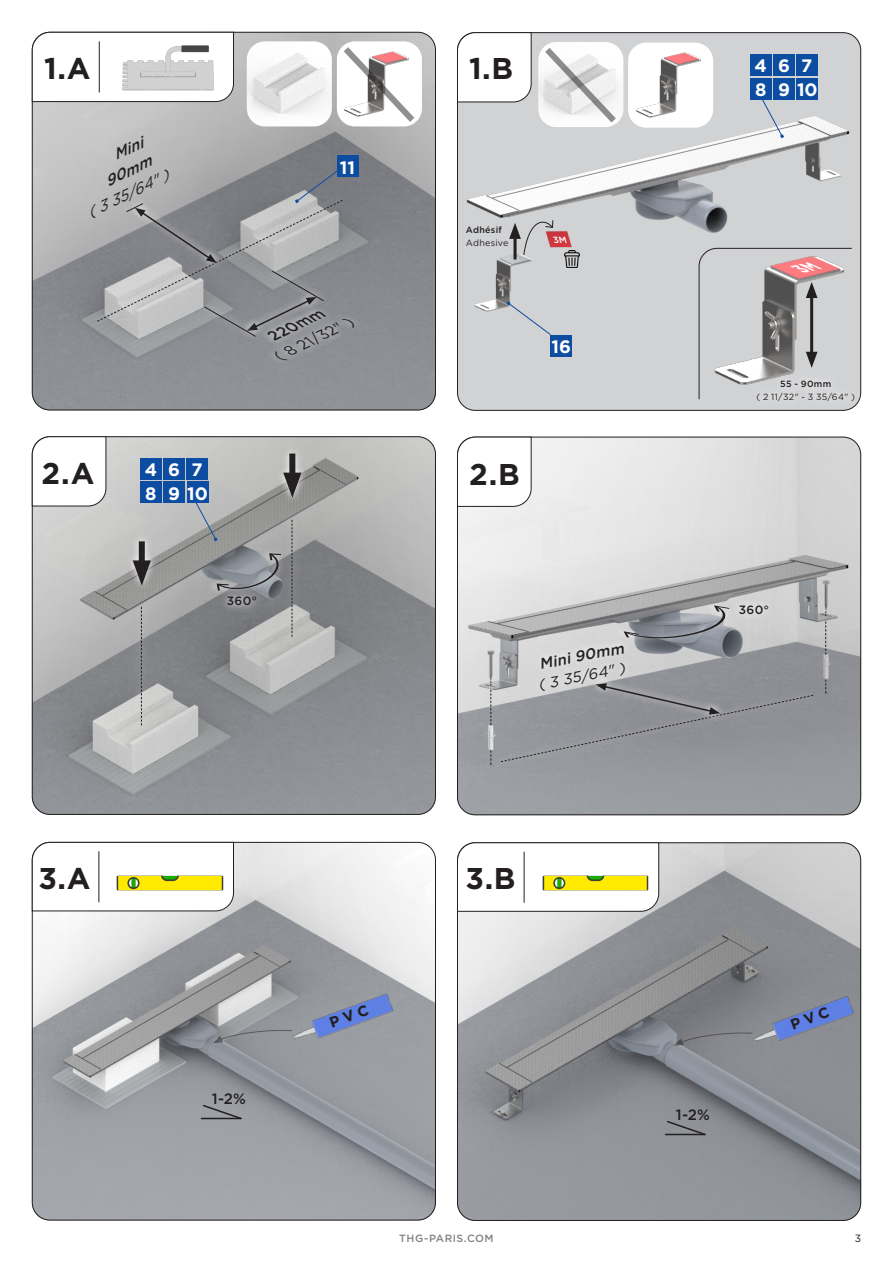
<style>
.page{position:relative;width:893px;height:1263px;background:#fff}
.page>*{position:absolute;margin:0;border:0;box-sizing:border-box;transform-origin:0 0}
.Titre_EN{font:700 30px "Gotham";color:#231f20}
.t1{font:700 18px "Gotham";color:#fff}
.Titre_EN-2{font:italic 15px "Gotham";color:#231f20}
.Titre_EN-3{font:italic 500 15px "Gotham";color:#231f20}
.Titre_EN-4{font:500 15px "Gotham";color:#231f20}
.Titre_EN-5{font:500 12px "Gotham";letter-spacing:.02em;color:#231f20}
.t2{font:500 10.5px "Gotham";letter-spacing:.045em;color:#808285}
.t3{font:10.5px "Gotham";color:#231f20}
.Titre_EN-6{font:9px "Gotham";letter-spacing:.025em;color:#231f20}
.Titre_EN-7{font:500 9px "Gotham";letter-spacing:.03em;color:#231f20}
.Titre_EN-8{font:italic 500 9px "Gotham";color:#fff}
</style>
<div class="page">
<img style="left:32px;top:32px;width:404px;height:378px">
<img style="left:32px;top:437px;width:404px;height:378px">
<img style="left:32px;top:842px;width:404px;height:378px">
<div style="left:133px;top:600px;width:17px;height:132px;background:#cacac8"></div>
<hr style="left:201px;top:1118px;width:40px;height:1px;background:#231f20">
<svg style="left:202px;top:1104px;width:41px;height:16px"></svg>
<svg style="left:32px;top:32px;width:202px;height:70px"></svg>
<hr style="left:99px;top:41px;width:1px;height:51px;background:#231f20">
<img style="left:117px;top:39px;width:106px;height:58px">
<svg style="left:32px;top:842px;width:202px;height:70px"></svg>
<hr style="left:99px;top:851px;width:1px;height:51px;background:#231f20">
<img style="left:117px;top:848px;width:106px;height:42px">
<div style="left:337px;top:156px;width:21px;height:21px;background:#0d4da1"></div>
<svg style="left:88px;top:169px;width:282px;height:200px;background:#97999c"></svg>
<svg style="left:32px;top:436px;width:288px;height:289px;background:#a4a6aa"></svg>
<svg style="left:220px;top:589px;width:44px;height:24px"></svg>
<svg style="left:74px;top:955px;width:190px;height:115px;background:#a3a4a7"></svg>
<img style="left:264px;top:940px;width:157px;height:156px">
<img style="left:457px;top:32px;width:404px;height:379px">
<img style="left:457px;top:437px;width:404px;height:378px">
<img style="left:457px;top:843px;width:404px;height:378px">
<svg style="left:457px;top:436px;width:75px;height:71px"></svg>
<svg style="left:457px;top:842px;width:202px;height:70px"></svg>
<hr style="left:524px;top:852px;width:1px;height:51px;background:#231f20">
<img style="left:542px;top:848px;width:106px;height:42px">
<hr style="left:514px;top:233px;width:3px;height:26px;background:#231f20">
<svg style="left:509px;top:219px;width:45px;height:37px;background:#bab2b4"></svg>
<img style="left:699px;top:235px;width:163px;height:170px">
<div style="left:750px;top:373px;width:111px;height:35px;background:#d2d3d5"></div>
<hr style="left:665px;top:1134px;width:40px;height:1px;background:#231f20">
<svg style="left:666px;top:1120px;width:41px;height:16px"></svg>
<img style="left:724px;top:943px;width:138px;height:156px">
<svg style="left:499px;top:939px;width:254px;height:144px;background:#8f9194"></svg>
<div style="left:796px;top:55px;width:21px;height:21px;background:#0d4da1"></div>
<div style="left:797px;top:78px;width:21px;height:21px;background:#0d4da1"></div>
<div style="left:551px;top:335px;width:21px;height:21px;background:#0d4da1"></div>
<svg style="left:506px;top:301px;width:45px;height:35px;background:#c8ccd1"></svg>
<svg style="left:487px;top:561px;width:339px;height:210px;background:#a9aaad"></svg>
<img style="left:337px;top:41px;width:85px;height:85px">
<svg style="left:342px;top:46px;width:74px;height:77px"></svg>
<svg style="left:457px;top:32px;width:346px;height:179px"></svg>
<img style="left:247px;top:41px;width:85px;height:85px">
<img style="left:628px;top:43px;width:85px;height:85px">
<img style="left:563px;top:251px;width:17px;height:17px">
<svg style="left:329px;top:1004px;width:40px;height:23px"></svg>
<svg style="left:790px;top:1007px;width:40px;height:23px"></svg>
<svg style="left:699px;top:248px;width:153px;height:151px;background:#bfbbbd"></svg>
<p class="Titre_EN" style="left:44px;top:49px;width:48px">1.A</p>
<p class="Titre_EN-3" style="left:109px;top:147px;width:33px;rotate:-26deg">Mini</p>
<p class="Titre_EN-3" style="left:101px;top:173px;width:52px;rotate:-26deg">90mm</p>
<p class="Titre_EN-2" style="left:84px;top:204px;width:89px;rotate:-26deg">( 3 35/64" )</p>
<p class="t1" style="left:340px;top:155px;width:17px">11</p>
<p class="Titre_EN-3" style="left:268px;top:328px;width:60px;rotate:-26deg">220mm</p>
<p class="Titre_EN-2" style="left:274px;top:347px;width:85px;rotate:-26deg">( 8 21/32" )</p>
<p class="Titre_EN" style="left:42px;top:454px;width:54px">2.A</p>
<p class="t1" style="left:145px;top:458px;width:14px">4</p>
<p class="t1" style="left:168px;top:458px;width:13px">6</p>
<p class="t1" style="left:191px;top:458px;width:13px">7</p>
<p class="t1" style="left:145px;top:481px;width:13px">8</p>
<p class="t1" style="left:168px;top:481px;width:41px">9 10</p>
<p class="Titre_EN-5" style="left:227px;top:593px;width:32px">360°</p>
<p class="Titre_EN" style="left:38px;top:858px;width:54px">3.A</p>
<p class="Titre_EN" style="left:469px;top:49px;width:45px">1.B</p>
<p class="Titre_EN-7" style="left:466px;top:224px;width:37px">Adhésif</p>
<p class="Titre_EN-6" style="left:466px;top:237px;width:44px">Adhesive</p>
<p class="Titre_EN-8" style="left:554px;top:233px;width:19px">3M</p>
<p class="t1" style="left:551px;top:334px;width:21px">16</p>
<p class="Titre_EN" style="left:469px;top:454px;width:52px">2.B</p>
<p class="Titre_EN-3" style="left:538px;top:654px;width:87px;rotate:-11deg">Mini 90mm</p>
<p class="Titre_EN-2" style="left:537px;top:675px;width:89px;rotate:-11deg">( 3 35/64" )</p>
<p class="Titre_EN" style="left:466px;top:859px;width:51px">3.B</p>
<p class="t1" style="left:755px;top:54px;width:14px">4</p>
<p class="t1" style="left:778px;top:54px;width:13px">6</p>
<p class="t1" style="left:801px;top:54px;width:13px">7</p>
<p class="t1" style="left:755px;top:77px;width:13px">8</p>
<p class="t1" style="left:778px;top:77px;width:41px">9 10</p>
<p class="Titre_EN-7" style="left:780px;top:378px;width:53px">55 - 90mm</p>
<p class="Titre_EN-6" style="left:757px;top:391px;width:100px">( 2 11/32" - 3 35/64" )</p>
<p class="Titre_EN-5" style="left:739px;top:602px;width:32px">360°</p>
<p class="Titre_EN-4" style="left:212px;top:1089px;width:36px">1-2%</p>
<p class="Titre_EN-4" style="left:676px;top:1105px;width:36px">1-2%</p>
<p class="t2" style="left:399px;top:1231px;width:96px">THG-PARIS.COM</p>
<p class="t3" style="left:855px;top:1231px;width:8px">3</p>
</div>
